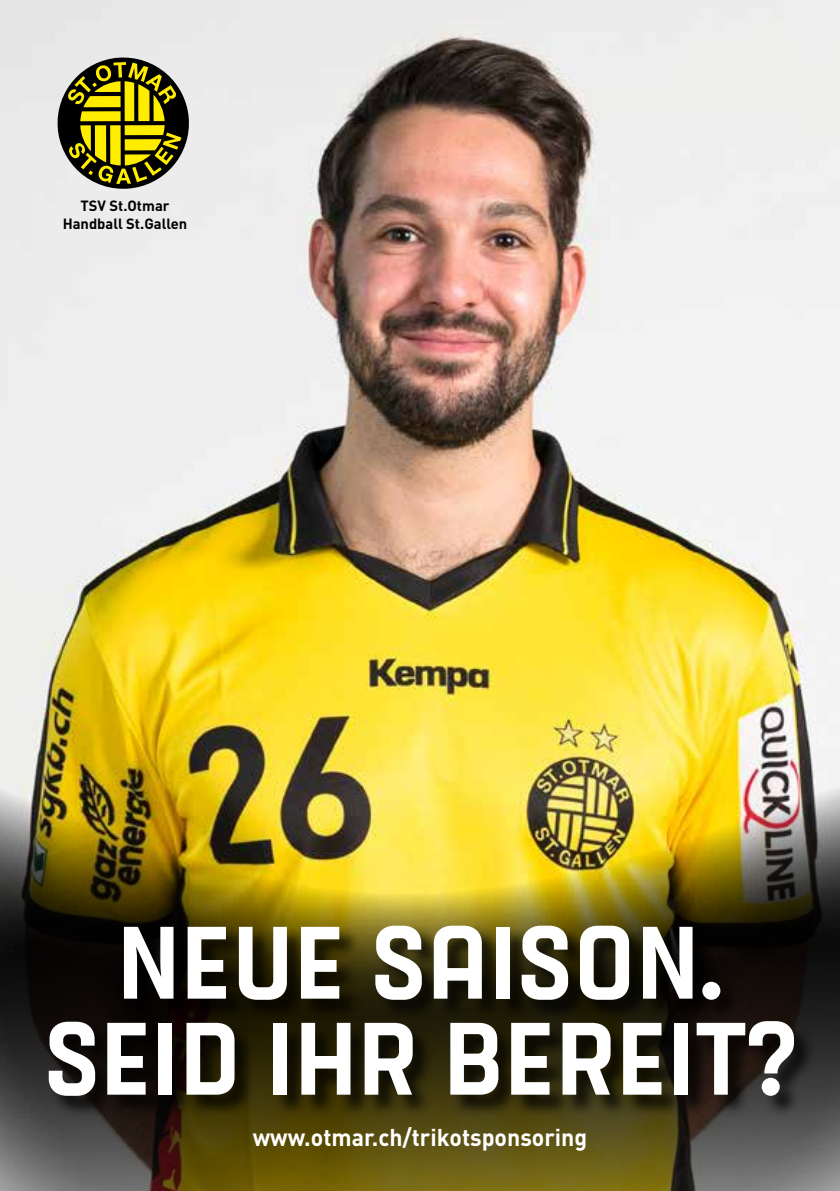
<style>
.page{position:relative;width:840px;height:1191px;background:#fff}
.page>*{position:absolute;margin:0;border:0;box-sizing:border-box;transform-origin:0 0}
.t1{font:114px/96px "Letteria Pro Caps Sans";color:#fff;text-align:center}
.t2{font:700 24px "DIN";color:#fff;scale:.96 1}
.t3{font:700 14.6px/18.8px "DIN";color:#000;text-align:center}
</style>
<div class="page">
<img style="left:0;top:0;width:839px;height:744px">
<img style="left:0;top:744px;width:839px;height:447px">
<svg style="left:51px;top:51px;width:144px;height:144px;background:#948f51"></svg>
<img style="left:0;top:760px;width:1px;height:431px">
<div style="left:49px;top:925px;width:766px;height:193px;background:#000;opacity:.75"></div>
<p class="t3" style="left:63px;top:195px;width:126px">TSV St.Otmar<br>Handball St.Gallen</p>
<h1 class="t1" style="left:44px;top:910px;width:753px">NEUE SAISON.<br>SEID IHR BEREIT?</h1>
<p class="t2" style="left:252px;top:1121px;width:350px">www.otmar.ch/trikotsponsoring</p>
</div>
